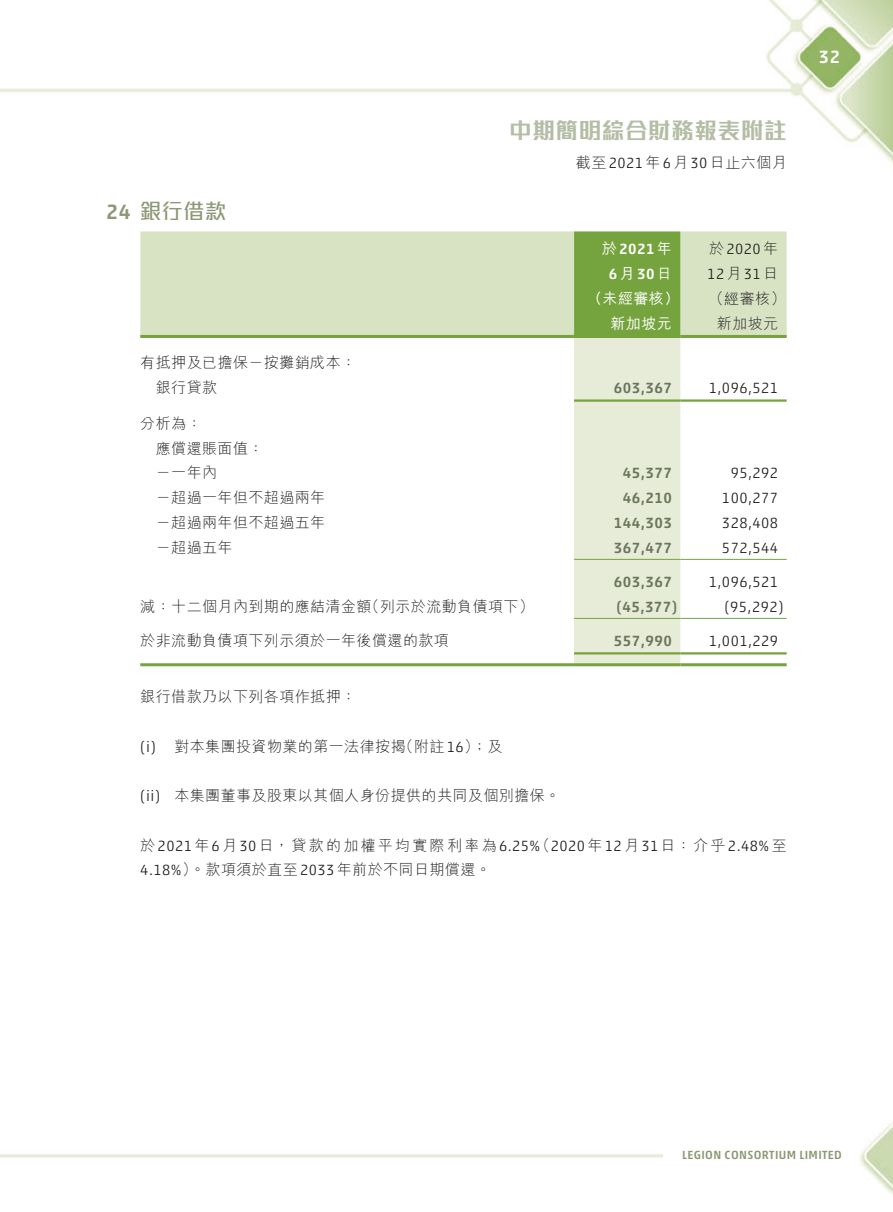
<style>
.page{position:relative;width:893px;height:1212px;background:#fff}
.page>*{position:absolute;margin:0;border:0;box-sizing:border-box;transform-origin:0 0}
.t1{font:700 22.5px "M Stiff Hei HK";letter-spacing:.03em;color:#b4bda5}
._3__標題{font:500 21px "M Stiff Hei HK";color:#8d9876}
._3__標題-2{font:500 21px "Akko Pro";color:#8d9876}
.t2{font:500 18px "Akko Pro";color:#fff}
._1__內文{font:300 15px/24.8px "M Hei HK";letter-spacing:.03em;color:#231f20}
._1__內文-2{font:300 15px "Akko Pro";letter-spacing:.03em;color:#231f20}
._1__內文-3{font:500 15px "Akko Pro";letter-spacing:.03em;color:#6b755b}
._1__內文-4{font:500 15px "Akko Pro";letter-spacing:.03em;color:#fff}
._1__內文-5{font:500 15px "M Hei HK";letter-spacing:.03em;color:#fff}
.t3{font:500 12px "Akko Pro";letter-spacing:.03em;color:#8d9876}
.s1{font-family:"Akko Pro"}
.s2{font-family:"M Hei HK"}
.s3{font-weight:700}
</style>
<div class="page">
<img style="left:1px;top:0;width:892px;height:1194px">
<div style="left:663px;top:1139px;width:179px;height:21px;background:#fff"></div>
<div style="left:140px;top:231px;width:647px;height:104px;background:#d8e3c4"></div>
<svg style="left:574px;top:231px;width:106px;height:432px;background:#cad9b0"></svg>
<hr style="left:140px;top:335px;width:434px;height:3px;background:#75a33d">
<hr style="left:574px;top:335px;width:106px;height:3px;background:#75a33d">
<hr style="left:680px;top:335px;width:107px;height:3px;background:#75a33d">
<hr style="left:574px;top:399px;width:106px;height:3px;background:#75a33d">
<hr style="left:680px;top:399px;width:107px;height:3px;background:#75a33d">
<hr style="left:574px;top:559px;width:106px;height:1px;background:#75a33d">
<hr style="left:680px;top:559px;width:107px;height:1px;background:#75a33d">
<hr style="left:574px;top:618px;width:106px;height:1px;background:#75a33d">
<hr style="left:680px;top:618px;width:107px;height:1px;background:#75a33d">
<hr style="left:574px;top:652px;width:106px;height:2px;background:#75a33d">
<hr style="left:680px;top:652px;width:107px;height:2px;background:#75a33d">
<hr style="left:140px;top:663px;width:434px;height:3px;background:#75a33d">
<hr style="left:574px;top:663px;width:106px;height:3px;background:#75a33d">
<hr style="left:680px;top:663px;width:107px;height:3px;background:#75a33d">
<h1 class="t1" style="left:509px;top:120px;width:279px">中期簡明綜合財務報表附註</h1>
<p class="_1__內文" style="left:576px;top:150px;width:212px">截至<span class="s1">2021</span>年<span class="s1">6</span>月<span class="s1">30</span>日止六個月</p>
<p class="_3__標題-2" style="left:106px;top:199px;width:26px">24</p>
<p class="_3__標題" style="left:140px;top:200px;width:87px">銀行借款</p>
<p class="_1__內文" style="left:140px;top:350px;width:217px">有抵押及已擔保－按攤銷成本：</p>
<p class="_1__內文" style="left:156px;top:375px;width:63px">銀行貸款</p>
<p class="_1__內文" style="left:140px;top:411px;width:63px">分析為：</p>
<p class="_1__內文" style="left:156px;top:435px;width:109px">應償還賬面值：</p>
<p class="_1__內文" style="left:156px;top:460px;width:63px">－一年內</p>
<p class="_1__內文" style="left:156px;top:485px;width:171px">－超過一年但不超過兩年</p>
<p class="_1__內文" style="left:156px;top:510px;width:171px">－超過兩年但不超過五年</p>
<p class="_1__內文" style="left:156px;top:534px;width:78px">－超過五年</p>
<p class="_1__內文" style="left:365px;top:593px;width:171px">（列示於流動負債項下(</p>
<p class="_1__內文" style="left:140px;top:593px;width:233px">減：十二個月內到期的應結清金額</p>
<p class="_1__內文" style="left:140px;top:628px;width:310px">於非流動負債項下列示須於一年後償還的款項</p>
<p class="_1__內文-4" style="left:602px;top:240px;width:72px"><span class="s2">於</span>2021<span class="s2">年</span></p>
<p class="_1__內文-4" style="left:609px;top:265px;width:64px">6<span class="s2">月</span>30<span class="s2">日</span></p>
<p class="_1__內文-5" style="left:587px;top:287px;width:94px"><span class="s3">（</span>未經審核<span class="s3">(</span></p>
<p class="_1__內文-5" style="left:610px;top:312px;width:63px">新加坡元</p>
<p class="_1__內文-2" style="left:709px;top:240px;width:71px"><span class="s2">於</span>2020<span class="s2">年</span></p>
<p class="_1__內文-2" style="left:707px;top:265px;width:72px">12<span class="s2">月</span>31<span class="s2">日</span></p>
<p class="_1__內文" style="left:709px;top:286px;width:78px">（經審核(</p>
<p class="_1__內文" style="left:717px;top:310px;width:63px">新加坡元</p>
<p class="_1__內文-3" style="left:614px;top:379px;width:59px">603,367</p>
<p class="_1__內文-2" style="left:709px;top:379px;width:71px">1,096,521</p>
<p class="_1__內文-3" style="left:623px;top:464px;width:50px">45,377</p>
<p class="_1__內文-2" style="left:731px;top:464px;width:49px">95,292</p>
<p class="_1__內文-3" style="left:623px;top:489px;width:50px">46,210</p>
<p class="_1__內文-2" style="left:722px;top:489px;width:58px">100,277</p>
<p class="_1__內文-3" style="left:614px;top:513px;width:59px">144,303</p>
<p class="_1__內文-2" style="left:722px;top:514px;width:58px">328,408</p>
<p class="_1__內文-3" style="left:614px;top:538px;width:59px">367,477</p>
<p class="_1__內文-2" style="left:722px;top:538px;width:58px">572,544</p>
<p class="_1__內文-3" style="left:614px;top:572px;width:59px">603,367</p>
<p class="_1__內文-2" style="left:709px;top:573px;width:71px">1,096,521</p>
<p class="_1__內文-3" style="left:617px;top:597px;width:62px">)45,377(</p>
<p class="_1__內文-2" style="left:724px;top:597px;width:61px">)95,292(</p>
<p class="_1__內文-3" style="left:614px;top:631px;width:59px">557,990</p>
<p class="_1__內文-2" style="left:709px;top:632px;width:71px">1,001,229</p>
<p class="_1__內文" style="left:140px;top:684px;width:217px">銀行借款乃以下列各項作抵押：</p>
<p class="_1__內文-2" style="left:140px;top:737px;width:17px">i( )</p>
<p class="_1__內文-2" style="left:140px;top:787px;width:22px">(ii)</p>
<p class="_1__內文" style="left:399px;top:734px;width:106px">（附註<span class="s1">16</span>）；及</p>
<p class="_1__內文" style="left:174px;top:734px;width:233px">對本集團投資物業的第一法律按揭</p>
<p class="_1__內文" style="left:174px;top:783px;width:387px">本集團董事及股東以其個人身份提供的共同及個別擔保。</p>
<p class="_1__內文" style="left:140px;top:833px;width:402px">於<span class="s1">2021</span>年<span class="s1">6</span>月<span class="s1">30</span>日，貸款的加權平均實際利率為<span class="s1">6.25%<br>4.18%</span>）。款項須於直至<span class="s1">2033</span>年前於不同日期償還。</p>
<p class="_1__內文-2" style="left:535px;top:836px;width:253px"><span class="s2">（</span>2020<span class="s2">年</span>12<span class="s2">月</span>31<span class="s2">日：介乎</span>2.48%<span class="s2">至</span></p>
<p class="t2" style="left:819px;top:46px;width:22px">32</p>
<p class="t3" style="left:682px;top:1147px;width:161px">LEGION CONSORTIUM LIMITED</p>
</div>
